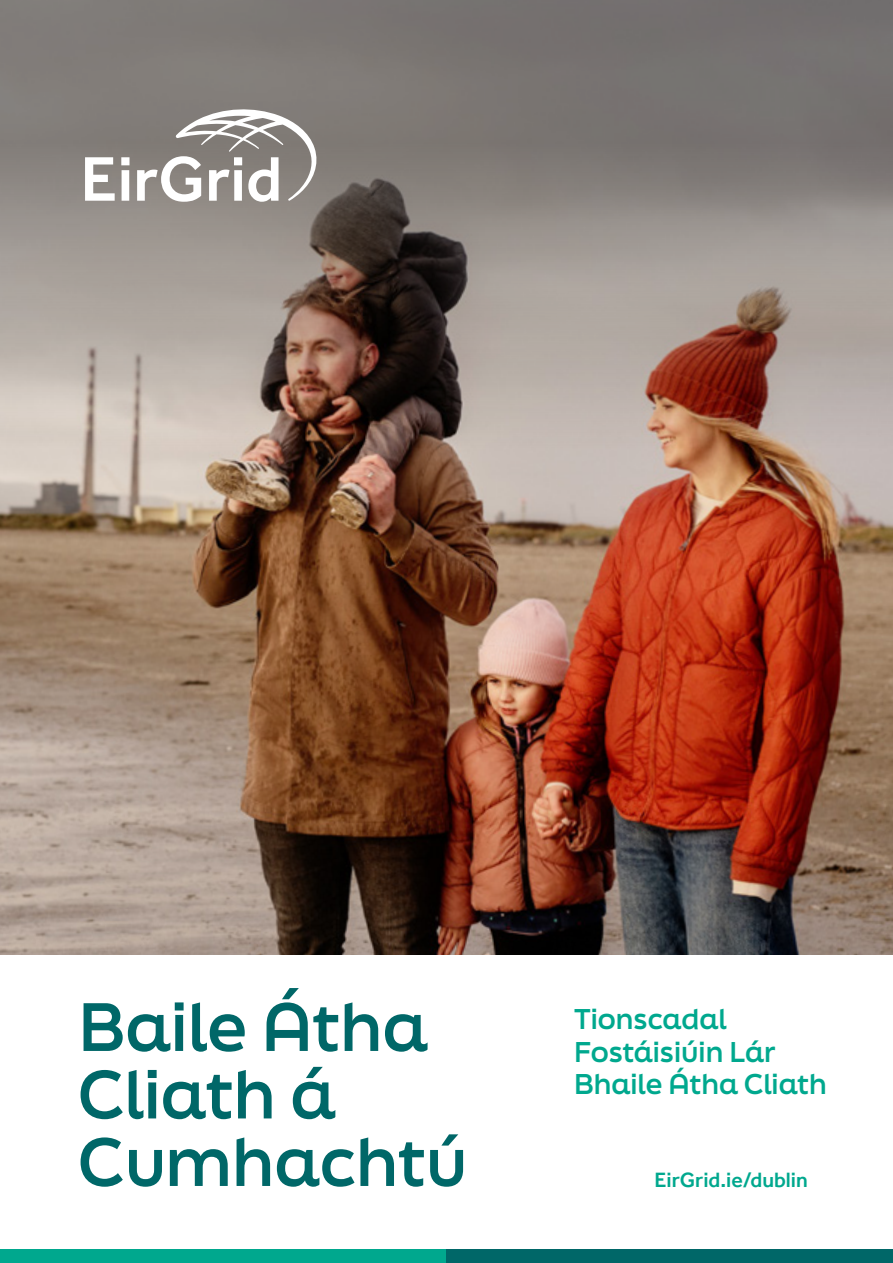
<style>
.page{position:relative;width:893px;height:1263px;background:#fff}
.page>*{position:absolute;margin:0;border:0;box-sizing:border-box;transform-origin:0 0}
.cover-title{font:700 64.5px/67.5px "Final Six";color:#006768}
.cover-subtitle{font:700 27px/32.4px "Final Six";color:#00a88e}
.t1{font:500 21.3px "Effra";color:#00a88e}
</style>
<div class="page">
<img style="left:0;top:622px;width:893px;height:333px">
<img style="left:0;top:0;width:893px;height:622px">
<svg style="left:85px;top:106px;width:236px;height:96px"></svg>
<div style="left:0;top:1250px;width:446px;height:13px;background:#00a88e"></div>
<div style="left:446px;top:1250px;width:447px;height:13px;background:#006768"></div>
<h1 class="cover-title" style="left:78px;top:991px;width:351px">Baile Átha</h1>
<h1 class="cover-title" style="left:78px;top:1059px;width:391px">Cliath á<br>Cumhachtú</h1>
<h2 class="cover-subtitle" style="left:574px;top:1002px;width:254px">Tionscadal<br>Fostáisiúin Lár<br>Bhaile Átha Cliath</h2>
<p class="t1" style="left:654px;top:1167px;width:155px">EirGrid.ie/dublin</p>
</div>
